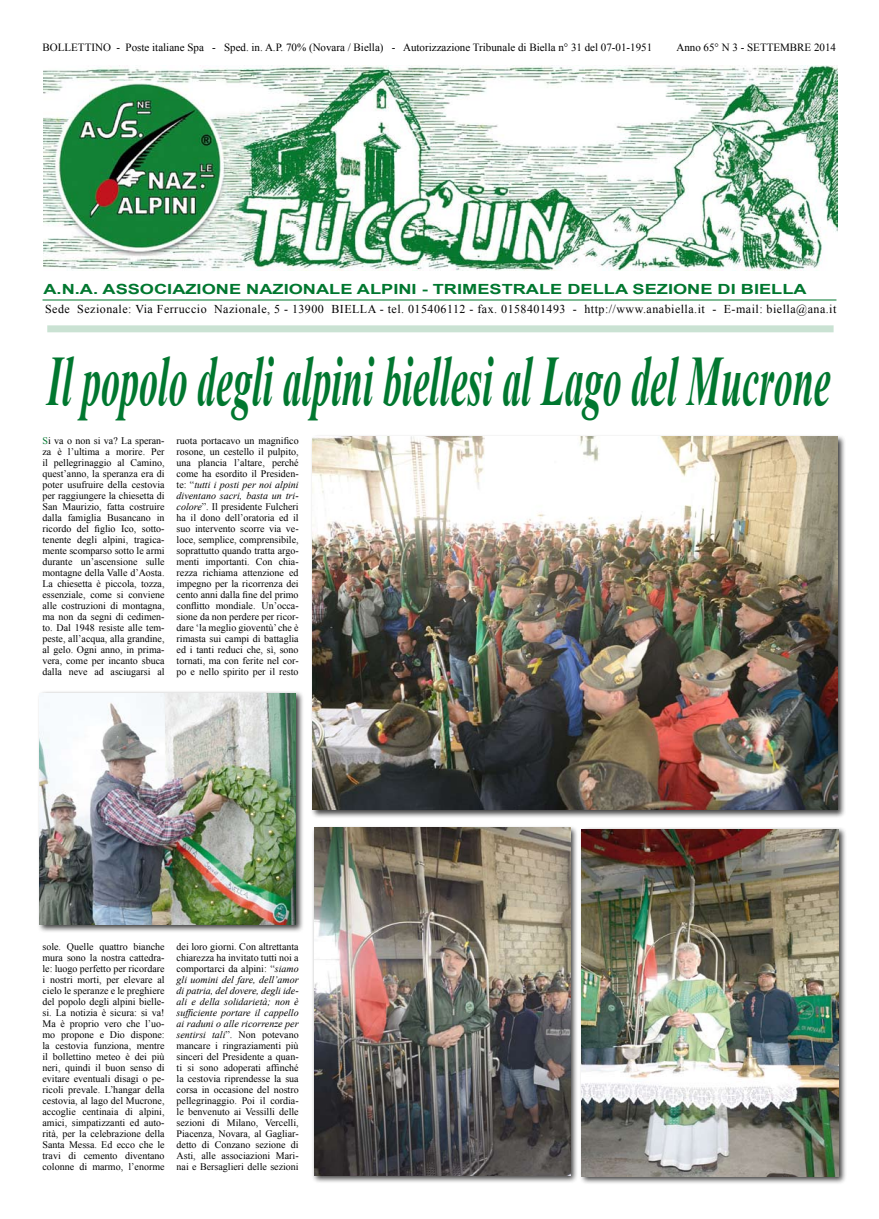
<style>
.page{position:relative;width:879px;height:1219px;background:#fff}
.page>*{position:absolute;margin:0;border:0;box-sizing:border-box;transform-origin:0 0}
.t1{font:italic 700 70.7px "Times New Roman";color:#00772f;scale:.54 1}
.t2{font:700 14px "Arial";color:#00772f;scale:1.3 1}
.t3{font:12px "Times New Roman";letter-spacing:.04em;color:#000}
.t4{font:11px "Times New Roman";color:#000}
.t5{font:10px/11px "Times New Roman";color:#000;text-align:justify}
.s1{color:#00772f}
.s2{font-style:italic}
</style>
<div class="page">
<hr style="left:43px;top:299px;width:793px;height:1px;background:#00772e">
<img style="left:43px;top:66px;width:794px;height:204px">
<div style="left:47px;top:325px;width:786px;height:7px;background:#cae2d3"></div>
<div style="left:310px;top:434px;width:540px;height:389px;background:#000;opacity:.75"></div>
<img style="left:313px;top:437px;width:524px;height:373px">
<div style="left:311px;top:825px;width:272px;height:363px;background:#000;opacity:.75"></div>
<img style="left:314px;top:828px;width:256px;height:347px">
<div style="left:579px;top:827px;width:272px;height:363px;background:#000;opacity:.75"></div>
<img style="left:582px;top:829px;width:257px;height:347px">
<div style="left:37px;top:691px;width:271px;height:246px;background:#000;opacity:.75"></div>
<img style="left:40px;top:693px;width:256px;height:231px">
<p class="t4" style="left:43px;top:40px;width:611px">BOLLETTINO - Poste italiane Spa - Sped. in. A.P. 70% (Novara / Biella) - Autorizzazione Tribunale di Biella n° 31 del 07-01-1951</p>
<p class="t4" style="left:676px;top:40px;width:161px">Anno 65° N 3 - SETTEMBRE 2014</p>
<h2 class="t2" style="left:43px;top:280px;width:588px">A.N.A. ASSOCIAZIONE NAZIONALE ALPINI - TRIMESTRALE DELLA SEZIONE DI BIELLA</h2>
<p class="t3" style="left:45px;top:301px;width:793px">Sede Sezionale: Via Ferruccio Nazionale, 5 - 13900 BIELLA - tel. 015406112 - fax. 0158401493 - http://www.anabiella.it - E-mail: biella@ana.it</p>
<h1 class="t1" style="left:47px;top:332px;width:1452px">Il popolo degli alpini biellesi al Lago del Mucrone</h1>
<p class="t5" style="left:43px;top:434px;width:124px"><span class="s1">S</span>i va o non si va? La speran&shy;za è l’ultima a morire. Per il pellegrinaggio al Camino, quest’anno, la speranza era di poter usufruire della cestovia per raggiungere la chiesetta di San Maurizio, fatta costruire dalla famiglia Busancano in ricordo del figlio Ico, sotto&shy;tenente degli alpini, tragica&shy;mente scomparso sotto le armi durante un’ascensione sulle montagne della Valle d’Aosta.<br>La chiesetta è piccola, tozza, essenziale, come si conviene alle costruzioni di montagna, ma non da segni di cedimen&shy;to. Dal 1948 resiste alle tem&shy;peste, all’acqua, alla grandine, al gelo. Ogni anno, in prima&shy;vera, come per incanto sbuca dalla neve ad asciugarsi al</p>
<p class="t5" style="left:177px;top:434px;width:124px">ruota portacavo un magnifico rosone, un cestello il pulpito, una plancia l’altare, perché come ha esordito il Presiden&shy;te: “<span class="s2">tutti i posti per noi alpini diventano sacri, basta un tri&shy;colore</span>”. Il presidente Fulcheri ha il dono dell’oratoria ed il suo intervento scorre via ve&shy;loce, semplice, comprensibile, soprattutto quando tratta argo&shy;menti importanti. Con chia&shy;rezza richiama attenzione ed impegno per la ricorrenza dei cento anni dalla fine del primo conflitto mondiale. Un’occa&shy;sione da non perdere per ricor&shy;dare ‘la meglio gioventù’ che è rimasta sui campi di battaglia ed i tanti reduci che, sì, sono tornati, ma con ferite nel cor&shy;po e nello spirito per il resto</p>
<p class="t5" style="left:43px;top:940px;width:124px">sole. Quelle quattro bianche mura sono la nostra cattedra&shy;le: luogo perfetto per ricordare i nostri morti, per elevare al cielo le speranze e le preghiere del popolo degli alpini bielle&shy;si. La notizia è sicura: si va!<br>Ma è proprio vero che l’uo&shy;mo propone e Dio dispone: la cestovia funziona, mentre il bollettino meteo è dei più neri, quindi il buon senso di evitare eventuali disagi o pe&shy;ricoli prevale. L’hangar della cestovia, al lago del Mucrone, accoglie centinaia di alpini, amici, simpatizzanti ed auto&shy;rità, per la celebrazione della Santa Messa. Ed ecco che le travi di cemento diventano colonne di marmo, l’enorme</p>
<p class="t5" style="left:177px;top:940px;width:124px">dei loro giorni. Con altrettanta chiarezza ha invitato tutti noi a comportarci da alpini: “<span class="s2">siamo gli uomini del fare, dell’amor di patria, del dovere, degli ide&shy;ali e della solidarietà; non è sufficiente portare il cappello ai raduni o alle ricorrenze per sentirsi tali</span>”. Non potevano mancare i ringraziamenti più sinceri del Presidente a quan&shy;ti si sono adoperati affinché la cestovia riprendesse la sua corsa in occasione del nostro pellegrinaggio. Poi il cordia&shy;le benvenuto ai Vessilli delle sezioni di Milano, Vercelli, Piacenza, Novara, al Gagliar&shy;detto di Conzano sezione di Asti, alle associazioni Mari&shy;nai e Bersaglieri delle sezioni</p>
</div>
